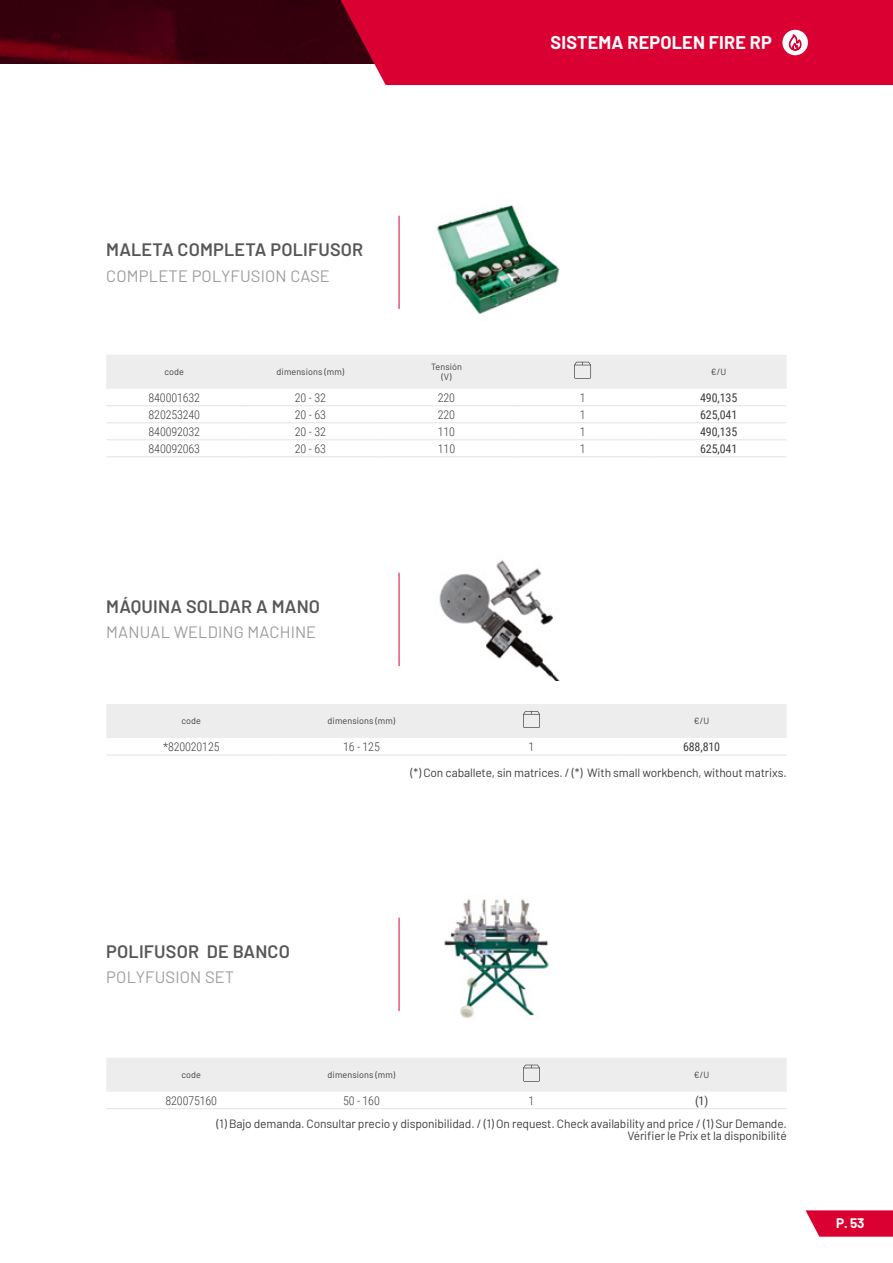
<style>
.page{position:relative;width:893px;height:1263px;background:#fff}
.page>*{position:absolute;margin:0;border:0;box-sizing:border-box;transform-origin:0 0}
.t1{font:600 18px "Barlow";letter-spacing:.01em;color:#575756}
.t2{font:700 18px "Barlow";letter-spacing:.01em;color:#fff}
.t3{font:16.5px "Barlow";letter-spacing:.01em;color:#9d9d9c}
.t4{font:700 13.5px "Barlow";color:#fff}
.t5{font:12px/12px "Barlow";letter-spacing:-.01em;color:#3c3c3b;text-align:right}
.t6{font:300 12px "Roboto Condensed";letter-spacing:-.01em;color:#3c3c3b}
.t7{font:12px "Roboto Condensed";letter-spacing:-.01em;color:#3c3c3b}
.t8{font:9px/10.5px "Barlow";letter-spacing:.01em;color:#3c3c3b;text-align:center}
</style>
<div class="page">
<svg style="left:805px;top:1210px;width:88px;height:27px;background:#dd1b48"></svg>
<svg style="left:0;top:0;width:334px;height:64px;background:#3d000d"></svg>
<div style="left:334px;top:0;width:559px;height:85px;background:#da0032"></div>
<div style="left:782px;top:30px;width:26px;height:25px;background:#fff;border-radius:50%"></div>
<svg style="left:789px;top:34px;width:12px;height:42px"></svg>
<img style="left:436px;top:205px;width:124px;height:109px">
<img style="left:444px;top:899px;width:105px;height:120px">
<img style="left:439px;top:560px;width:121px;height:121px">
<hr style="left:399px;top:216px;width:1px;height:93px;background:#da0032">
<hr style="left:399px;top:573px;width:1px;height:93px;background:#da0032">
<hr style="left:399px;top:918px;width:1px;height:93px;background:#da0032">
<hr style="left:106px;top:1108px;width:170px;height:1px;background:#e3e3e3">
<hr style="left:276px;top:1108px;width:170px;height:1px;background:#e3e3e3">
<hr style="left:446px;top:1108px;width:171px;height:1px;background:#e3e3e3">
<hr style="left:617px;top:1108px;width:170px;height:1px;background:#e3e3e3">
<div style="left:106px;top:1058px;width:681px;height:34px;background:#ededed"></div>
<hr style="left:106px;top:755px;width:170px;height:1px;background:#e3e3e3">
<hr style="left:276px;top:755px;width:170px;height:1px;background:#e3e3e3">
<hr style="left:446px;top:755px;width:171px;height:1px;background:#e3e3e3">
<hr style="left:617px;top:755px;width:170px;height:1px;background:#e3e3e3">
<div style="left:106px;top:704px;width:681px;height:34px;background:#ededed"></div>
<hr style="left:106px;top:405px;width:136px;height:1px;background:#e3e3e3">
<hr style="left:242px;top:405px;width:136px;height:1px;background:#e3e3e3">
<hr style="left:378px;top:405px;width:136px;height:1px;background:#e3e3e3">
<hr style="left:514px;top:405px;width:137px;height:1px;background:#e3e3e3">
<hr style="left:651px;top:405px;width:136px;height:1px;background:#e3e3e3">
<hr style="left:106px;top:422px;width:136px;height:1px;background:#e3e3e3">
<hr style="left:242px;top:422px;width:136px;height:1px;background:#e3e3e3">
<hr style="left:378px;top:422px;width:136px;height:1px;background:#e3e3e3">
<hr style="left:514px;top:422px;width:137px;height:1px;background:#e3e3e3">
<hr style="left:651px;top:422px;width:136px;height:1px;background:#e3e3e3">
<hr style="left:106px;top:439px;width:136px;height:1px;background:#e3e3e3">
<hr style="left:242px;top:439px;width:136px;height:1px;background:#e3e3e3">
<hr style="left:378px;top:439px;width:136px;height:1px;background:#e3e3e3">
<hr style="left:514px;top:439px;width:137px;height:1px;background:#e3e3e3">
<hr style="left:651px;top:439px;width:136px;height:1px;background:#e3e3e3">
<hr style="left:106px;top:456px;width:136px;height:1px;background:#e3e3e3">
<hr style="left:242px;top:456px;width:136px;height:1px;background:#e3e3e3">
<hr style="left:378px;top:456px;width:136px;height:1px;background:#e3e3e3">
<hr style="left:514px;top:456px;width:137px;height:1px;background:#e3e3e3">
<hr style="left:651px;top:456px;width:136px;height:1px;background:#e3e3e3">
<div style="left:106px;top:355px;width:681px;height:34px;background:#ededed"></div>
<h1 class="t2" style="left:551px;top:29px;width:223px">SISTEMA REPOLEN FIRE RP</h1>
<h1 class="t1" style="left:106px;top:236px;width:258px">MALETA COMPLETA POLIFUSOR</h1>
<h2 class="t3" style="left:106px;top:264px;width:225px">COMPLETE POLYFUSION CASE</h2>
<p class="t8" style="left:165px;top:366px;width:21px">code</p>
<p class="t8" style="left:277px;top:366px;width:69px">dimensions (mm)</p>
<p class="t8" style="left:431px;top:360px;width:32px">Tensión (V)</p>
<p class="t8" style="left:711px;top:366px;width:17px">€/U</p>
<p class="t6" style="left:149px;top:389px;width:53px">840001632</p>
<p class="t6" style="left:295px;top:389px;width:33px">20 - 32</p>
<p class="t6" style="left:438px;top:389px;width:19px">220</p>
<p class="t6" style="left:580px;top:389px;width:7px">1</p>
<p class="t7" style="left:700px;top:389px;width:39px">490,135</p>
<p class="t6" style="left:149px;top:406px;width:53px">820253240</p>
<p class="t6" style="left:295px;top:406px;width:33px">20 - 63</p>
<p class="t6" style="left:438px;top:406px;width:19px">220</p>
<p class="t6" style="left:580px;top:406px;width:7px">1</p>
<p class="t7" style="left:700px;top:406px;width:39px">625,041</p>
<p class="t6" style="left:149px;top:423px;width:53px">840092032</p>
<p class="t6" style="left:295px;top:423px;width:33px">20 - 32</p>
<p class="t6" style="left:438px;top:423px;width:19px">110</p>
<p class="t6" style="left:580px;top:423px;width:7px">1</p>
<p class="t7" style="left:700px;top:423px;width:39px">490,135</p>
<p class="t6" style="left:149px;top:440px;width:53px">840092063</p>
<p class="t6" style="left:295px;top:440px;width:33px">20 - 63</p>
<p class="t6" style="left:438px;top:440px;width:19px">110</p>
<p class="t6" style="left:580px;top:440px;width:7px">1</p>
<p class="t7" style="left:700px;top:440px;width:39px">625,041</p>
<h1 class="t1" style="left:106px;top:593px;width:215px">MÁQUINA SOLDAR A MANO</h1>
<h2 class="t3" style="left:106px;top:620px;width:211px">MANUAL WELDING MACHINE</h2>
<p class="t8" style="left:182px;top:715px;width:21px">code</p>
<p class="t8" style="left:328px;top:715px;width:69px">dimensions (mm)</p>
<p class="t8" style="left:694px;top:715px;width:17px">€/U</p>
<p class="t6" style="left:163px;top:738px;width:58px">*820020125</p>
<p class="t6" style="left:343px;top:738px;width:38px">16 - 125</p>
<p class="t6" style="left:529px;top:738px;width:7px">1</p>
<p class="t7" style="left:683px;top:738px;width:39px">688,810</p>
<p class="t5" style="left:410px;top:765px;width:378px">(*) Con caballete, sin matrices. / (*) With small workbench, without matrixs.</p>
<h1 class="t1" style="left:106px;top:938px;width:185px">POLIFUSOR DE BANCO</h1>
<h2 class="t3" style="left:106px;top:965px;width:130px">POLYFUSION SET</h2>
<p class="t8" style="left:182px;top:1068px;width:21px">code</p>
<p class="t8" style="left:328px;top:1068px;width:69px">dimensions (mm)</p>
<p class="t8" style="left:694px;top:1068px;width:17px">€/U</p>
<p class="t6" style="left:166px;top:1092px;width:53px">820075160</p>
<p class="t6" style="left:343px;top:1092px;width:38px">50 - 160</p>
<p class="t6" style="left:529px;top:1092px;width:7px">1</p>
<p class="t7" style="left:695px;top:1092px;width:15px">(1)</p>
<p class="t5" style="left:217px;top:1117px;width:572px">(1) Bajo demanda. Consultar precio y disponibilidad. / (1) On request. Check availability and price / (1) Sur Demande.<br>Vérifier le Prix et la disponibilité</p>
<p class="t4" style="left:836px;top:1213px;width:30px">P. 53</p>
</div>
